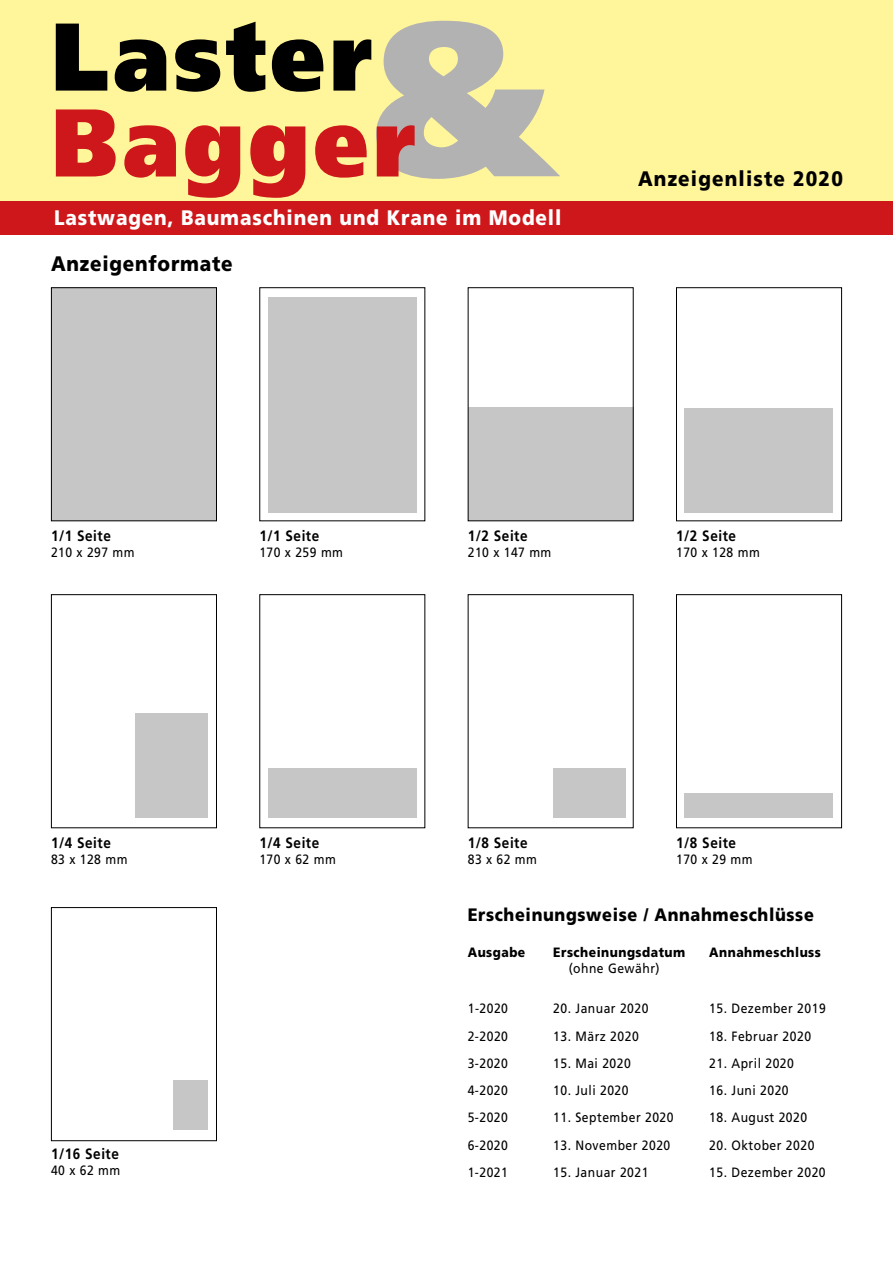
<style>
.page{position:relative;width:893px;height:1263px;background:#fff}
.page>*{position:absolute;margin:0;border:0;box-sizing:border-box;transform-origin:0 0}
.t1{font:900 219px "Frutiger";color:#b3b2b2;scale:.9 1}
.t2{font:900 96px "Frutiger";letter-spacing:.05em;color:#cd171a;scale:.9 1}
.t3{font:900 96px "Frutiger";letter-spacing:.05em;color:#000;scale:.9 1}
.t4{font:900 21px "Frutiger";letter-spacing:.045em;color:#fff;scale:.9 1}
.t5{font:900 21px "Frutiger";letter-spacing:.06em;color:#000;scale:.9 1}
.t6{font:900 21px "Frutiger";letter-spacing:.04em;color:#000;scale:.9 1}
.t7{font:900 18px "Frutiger";letter-spacing:.04em;color:#000;scale:.9 1}
.t8{font:700 15px "Frutiger";letter-spacing:.04em;color:#000;scale:.9 1}
.t9{font:13.5px "Frutiger";letter-spacing:.04em;color:#000;scale:.9 1}
.t10{font:900 13.5px "Frutiger";letter-spacing:.04em;color:#000;scale:.9 1}
</style>
<div class="page">
<div style="left:51px;top:288px;width:165px;height:233px;background:#c6c6c6"></div>
<div style="left:51px;top:287px;width:166px;height:234px;border:1px solid #000"></div>
<div style="left:676px;top:287px;width:166px;height:234px;border:1px solid #000"></div>
<div style="left:268px;top:297px;width:149px;height:215px;background:#c6c6c6"></div>
<div style="left:468px;top:408px;width:166px;height:113px;background:#c6c6c6"></div>
<div style="left:684px;top:408px;width:149px;height:104px;background:#c6c6c6"></div>
<div style="left:468px;top:287px;width:166px;height:234px;border:1px solid #000"></div>
<div style="left:51px;top:594px;width:166px;height:234px;border:1px solid #000"></div>
<div style="left:136px;top:713px;width:72px;height:104px;background:#c6c6c6"></div>
<div style="left:553px;top:768px;width:72px;height:49px;background:#c6c6c6"></div>
<div style="left:676px;top:594px;width:166px;height:234px;border:1px solid #000"></div>
<div style="left:685px;top:793px;width:148px;height:24px;background:#c6c6c6"></div>
<div style="left:51px;top:907px;width:166px;height:234px;border:1px solid #000"></div>
<div style="left:173px;top:1080px;width:35px;height:50px;background:#c6c6c6"></div>
<div style="left:268px;top:768px;width:149px;height:49px;background:#c6c6c6"></div>
<div style="left:0;top:0;width:893px;height:235px;background:#fff69b"></div>
<div style="left:0;top:201px;width:893px;height:34px;background:#cd171a"></div>
<h1 class="t1" style="left:371px;top:-34px;width:212px">&amp;</h1>
<h2 class="t3" style="left:51px;top:-2px;width:358px">Laster</h2>
<h2 class="t2" style="left:52px;top:84px;width:406px">Bagger</h2>
<h3 class="t4" style="left:54px;top:205px;width:565px">Lastwagen, Baumaschinen und Krane im Modell</h3>
<h3 class="t6" style="left:51px;top:251px;width:203px">Anzeigenformate</h3>
<h3 class="t5" style="left:638px;top:166px;width:229px">Anzeigenliste 2020</h3>
<p class="t8" style="left:51px;top:527px;width:68px">1/1 Seite</p>
<p class="t9" style="left:51px;top:544px;width:94px">210 x 297 mm</p>
<p class="t8" style="left:259px;top:527px;width:68px">1/1 Seite</p>
<p class="t9" style="left:259px;top:544px;width:94px">170 x 259 mm</p>
<p class="t8" style="left:468px;top:527px;width:68px">1/2 Seite</p>
<p class="t9" style="left:468px;top:544px;width:94px">210 x 147 mm</p>
<p class="t8" style="left:676px;top:527px;width:68px">1/2 Seite</p>
<p class="t9" style="left:676px;top:544px;width:94px">170 x 128 mm</p>
<p class="t8" style="left:51px;top:834px;width:68px">1/4 Seite</p>
<p class="t9" style="left:51px;top:851px;width:86px">83 x 128 mm</p>
<p class="t8" style="left:259px;top:834px;width:68px">1/4 Seite</p>
<p class="t9" style="left:259px;top:851px;width:86px">170 x 62 mm</p>
<p class="t8" style="left:468px;top:834px;width:68px">1/8 Seite</p>
<p class="t9" style="left:468px;top:851px;width:78px">83 x 62 mm</p>
<p class="t8" style="left:676px;top:834px;width:68px">1/8 Seite</p>
<p class="t9" style="left:676px;top:851px;width:86px">170 x 29 mm</p>
<p class="t8" style="left:51px;top:1145px;width:77px">1/16 Seite</p>
<p class="t9" style="left:51px;top:1163px;width:78px">40 x 62 mm</p>
<h3 class="t7" style="left:468px;top:904px;width:386px">Erscheinungsweise / Annahmeschlüsse</h3>
<p class="t10" style="left:468px;top:944px;width:66px">Ausgabe</p>
<p class="t10" style="left:553px;top:944px;width:148px">Erscheinungsdatum</p>
<p class="t10" style="left:709px;top:944px;width:126px">Annahmeschluss</p>
<p class="t9" style="left:569px;top:960px;width:102px">(ohne Gewähr)</p>
<p class="t9" style="left:468px;top:1001px;width:46px">1-2020</p>
<p class="t9" style="left:553px;top:1001px;width:107px">20. Januar 2020</p>
<p class="t9" style="left:709px;top:1001px;width:131px">15. Dezember 2019</p>
<p class="t9" style="left:468px;top:1028px;width:46px">2-2020</p>
<p class="t9" style="left:553px;top:1028px;width:97px">13. März 2020</p>
<p class="t9" style="left:709px;top:1028px;width:115px">18. Februar 2020</p>
<p class="t9" style="left:468px;top:1055px;width:46px">3-2020</p>
<p class="t9" style="left:553px;top:1055px;width:88px">15. Mai 2020</p>
<p class="t9" style="left:709px;top:1055px;width:96px">21. April 2020</p>
<p class="t9" style="left:468px;top:1082px;width:46px">4-2020</p>
<p class="t9" style="left:553px;top:1082px;width:85px">10. Juli 2020</p>
<p class="t9" style="left:709px;top:1082px;width:90px">16. Juni 2020</p>
<p class="t9" style="left:468px;top:1110px;width:46px">5-2020</p>
<p class="t9" style="left:553px;top:1110px;width:135px">11. September 2020</p>
<p class="t9" style="left:709px;top:1110px;width:110px">18. August 2020</p>
<p class="t9" style="left:468px;top:1137px;width:46px">6-2020</p>
<p class="t9" style="left:553px;top:1137px;width:132px">13. November 2020</p>
<p class="t9" style="left:709px;top:1137px;width:118px">20. Oktober 2020</p>
<p class="t9" style="left:468px;top:1164px;width:46px">1-2021</p>
<p class="t9" style="left:553px;top:1164px;width:107px">15. Januar 2021</p>
<p class="t9" style="left:709px;top:1164px;width:131px">15. Dezember 2020</p>
</div>
